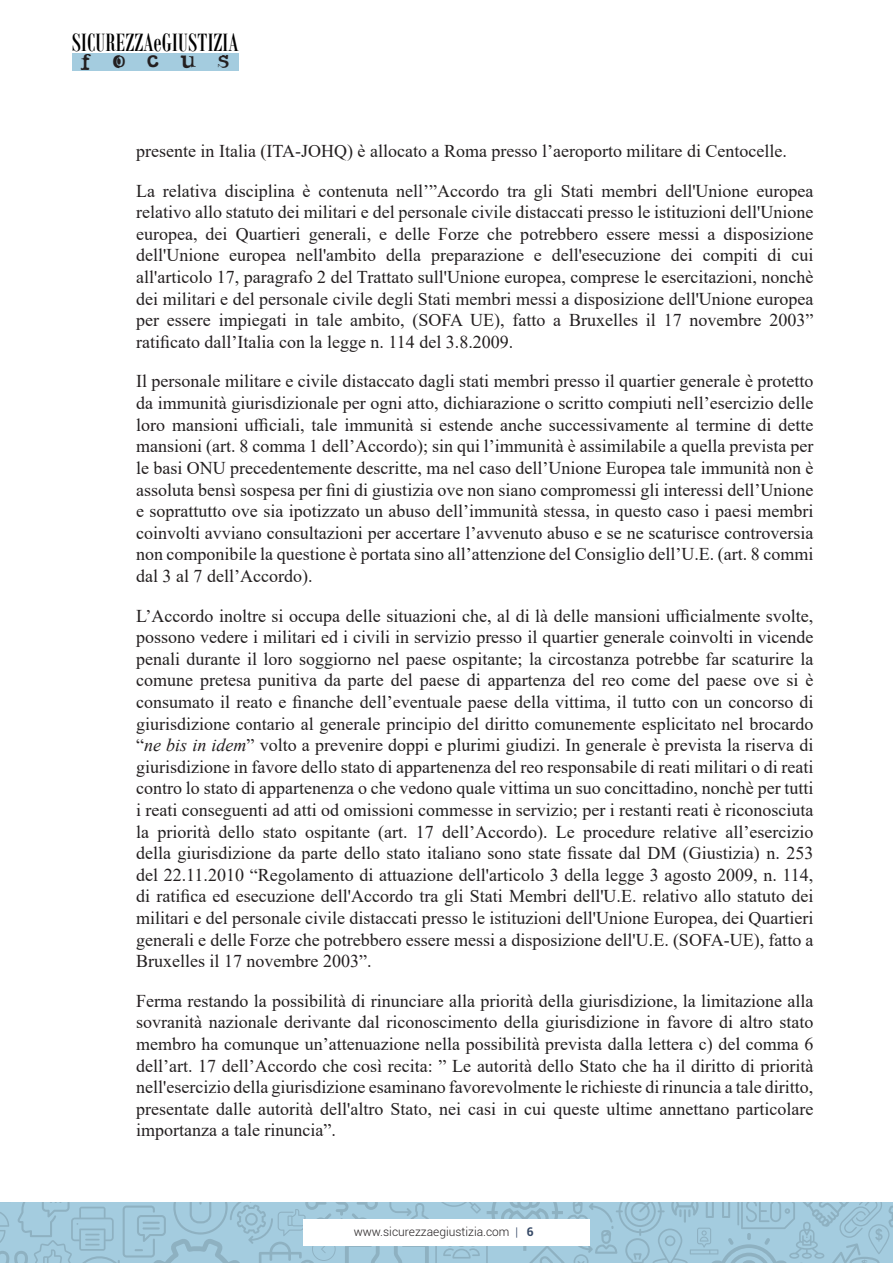
<style>
.page{position:relative;width:893px;height:1263px;background:#fff}
.page>*{position:absolute;margin:0;border:0;box-sizing:border-box;transform-origin:0 0}
.t1{font:27px "Bodoni MT Condensed";letter-spacing:.01em;color:#000}
.t2{font:18px/21.6px "Times New Roman";color:#231f20;text-align:justify}
.t3{font:18px "Noir Filled";letter-spacing:1.13em;color:#231f20}
.t4{font:300 12px "Roboto";color:#231f20}
.s1{font-style:italic}
.s2{color:#364966}
.s3{font-weight:700;color:#364966}
</style>
<div class="page">
<svg style="left:0;top:1202px;width:893px;height:61px;fill:#a4ccdf"></svg>
<div style="left:303px;top:1219px;width:287px;height:26px;background:#fff"></div>
<div style="left:72px;top:53px;width:167px;height:18px;background:#a4ccdf"></div>
<h1 class="t1" style="left:72px;top:26px;width:168px">SICUREZZAeGIUSTIZIA</h1>
<p class="t3" style="left:80px;top:48px;width:151px">FOCUS</p>
<p class="t2" style="left:136px;top:140px;width:652px">presente in Italia (ITA-JOHQ) è allocato a Roma presso l’aeroporto militare di Centocelle.</p>
<p class="t2" style="left:136px;top:179px;width:679px">La relativa disciplina è contenuta nell’”Accordo tra gli Stati membri dell'Unione europea relativo allo statuto dei militari e del personale civile distaccati presso le istituzioni dell'Unione europea, dei Quartieri generali, e delle Forze che potrebbero essere messi a disposizione dell'Unione europea nell'ambito della preparazione e dell'esecuzione dei compiti di cui all'articolo 17, paragrafo 2 del Trattato sull'Unione europea, comprese le esercitazioni, nonchè dei militari e del personale civile degli Stati membri messi a disposizione dell'Unione europea per essere impiegati in tale ambito, (SOFA UE), fatto a Bruxelles il 17 novembre 2003” ratificato dall’Italia con la legge n. 114 del 3.8.2009.</p>
<p class="t2" style="left:136px;top:370px;width:679px">Il personale militare e civile distaccato dagli stati membri presso il quartier generale è protetto da immunità giurisdizionale per ogni atto, dichiarazione o scritto compiuti nell’esercizio delle loro mansioni ufficiali, tale immunità si estende anche successivamente al termine di dette mansioni (art. 8 comma 1 dell’Accordo); sin qui l’immunità è assimilabile a quella prevista per le basi ONU precedentemente descritte, ma nel caso dell’Unione Europea tale immunità non è assoluta bensì sospesa per fini di giustizia ove non siano compromessi gli interessi dell’Unione e soprattutto ove sia ipotizzato un abuso dell’immunità stessa, in questo caso i paesi membri coinvolti avviano consultazioni per accertare l’avvenuto abuso e se ne scaturisce controversia non componibile la questione è portata sino all’attenzione del Consiglio dell’U.E. (art. 8 commi dal 3 al 7 dell’Accordo).</p>
<p class="t2" style="left:136px;top:604px;width:679px">L’Accordo inoltre si occupa delle situazioni che, al di là delle mansioni ufficialmente svolte, possono vedere i militari ed i civili in servizio presso il quartier generale coinvolti in vicende penali durante il loro soggiorno nel paese ospitante; la circostanza potrebbe far scaturire la comune pretesa punitiva da parte del paese di appartenza del reo come del paese ove si è consumato il reato e finanche dell’eventuale paese della vittima, il tutto con un concorso di giurisdizione contario al generale principio del diritto comunemente esplicitato nel brocardo “<span class="s1">ne bis in idem</span>” volto a prevenire doppi e plurimi giudizi. In generale è prevista la riserva di giurisdizione in favore dello stato di appartenenza del reo responsabile di reati militari o di reati contro lo stato di appartenenza o che vedono quale vittima un suo concittadino, nonchè per tutti i reati conseguenti ad atti od omissioni commesse in servizio; per i restanti reati è riconosciuta la priorità dello stato ospitante (art. 17 dell’Accordo). Le procedure relative all’esercizio della giurisdizione da parte dello stato italiano sono state fissate dal DM (Giustizia) n. 253 del 22.11.2010 “Regolamento di attuazione dell'articolo 3 della legge 3 agosto 2009, n. 114, di ratifica ed esecuzione dell'Accordo tra gli Stati Membri dell'U.E. relativo allo statuto dei militari e del personale civile distaccati presso le istituzioni dell'Unione Europea, dei Quartieri generali e delle Forze che potrebbero essere messi a disposizione dell'U.E. (SOFA-UE), fatto a Bruxelles il 17 novembre 2003”.</p>
<p class="t2" style="left:136px;top:989px;width:679px">Ferma restando la possibilità di rinunciare alla priorità della giurisdizione, la limitazione alla sovranità nazionale derivante dal riconoscimento della giurisdizione in favore di altro stato membro ha comunque un’attenuazione nella possibilità prevista dalla lettera c) del comma 6 dell’art. 17 dell’Accordo che così recita: ” Le autorità dello Stato che ha il diritto di priorità nell'esercizio della giurisdizione esaminano favorevolmente le richieste di rinuncia a tale diritto, presentate dalle autorità dell'altro Stato, nei casi in cui queste ultime annettano particolare importanza a tale rinuncia”.</p>
<p class="t4" style="left:354px;top:1223px;width:181px">www.sicurezzaegiustizia.com <span class="s2">|</span> <span class="s3">6</span></p>
</div>
